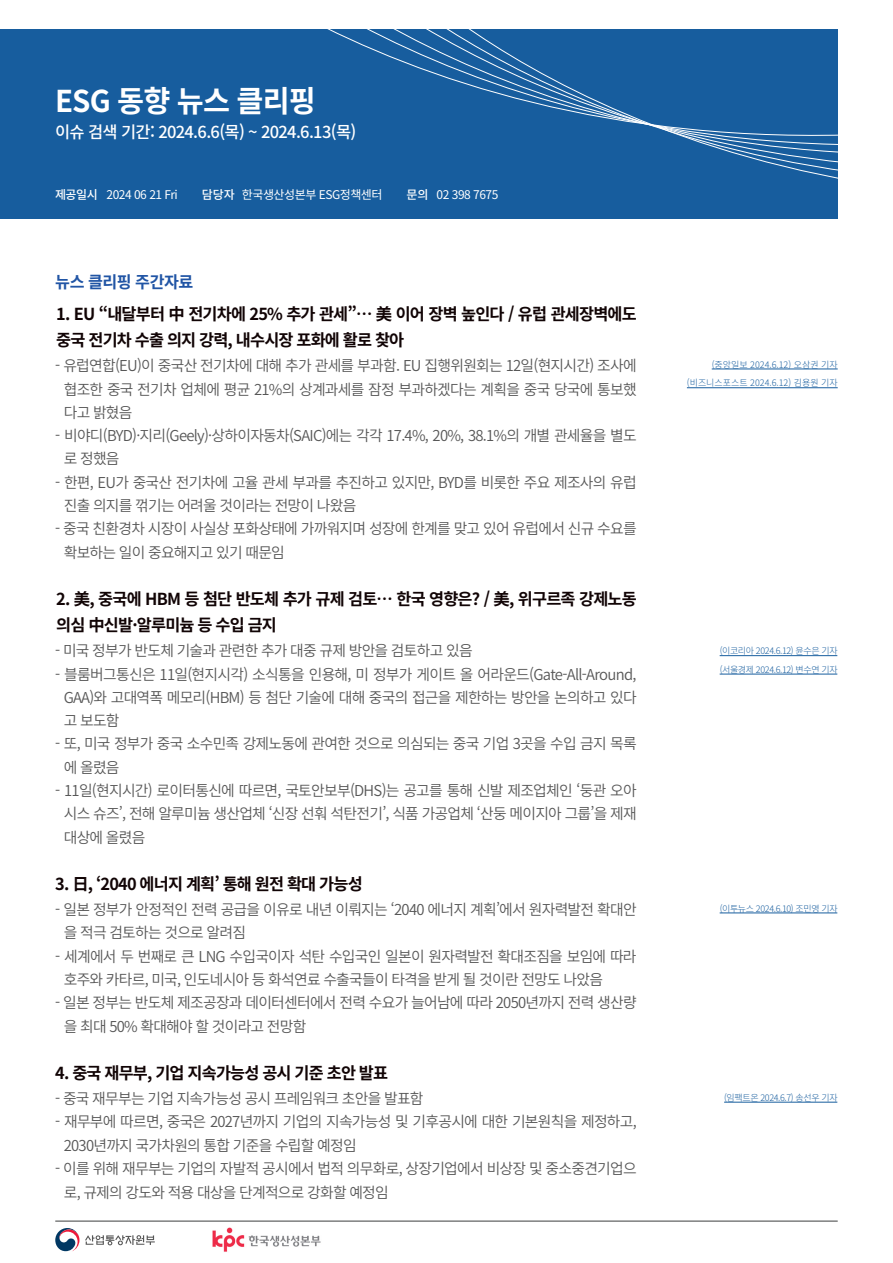
<style>
.page{position:relative;width:893px;height:1263px;background:#fff}
.page>*{position:absolute;margin:0;border:0;box-sizing:border-box;transform-origin:0 0}
.t1{font:700 30px "Source Han Sans K";letter-spacing:-.03em;color:#fff}
.t2{font:700 16.5px/26.2px "Source Han Sans K";letter-spacing:-.05em;color:#110405}
.t3{font:500 16.5px "Source Han Sans K";letter-spacing:-.04em;color:#fff}
.t4{font:700 16.5px "Source Han Sans K";letter-spacing:-.03em;color:#2155a5}
.t5{font:15px/23.2px "Source Han Sans K";letter-spacing:-.05em;color:#575757}
.t6{font:12px "Source Han Sans K";letter-spacing:-.04em;color:#fff}
.t7{font:500 12px "Source Han Sans K";letter-spacing:-.025em;color:#fff}
.t8{font:300 9px "Source Han Sans K";letter-spacing:-.04em;color:#175d9e}
.t9{font:300 9px "Source Han Sans K";color:#175d9e}
</style>
<div class="page">
<div style="left:0;top:29px;width:838px;height:189px;background:#175d9e"></div>
<svg style="left:408px;top:29px;width:430px;height:190px"></svg>
<hr style="left:55px;top:1221px;width:783px;height:1px;background:#030505">
<img style="left:212px;top:1227px;width:109px;height:25px">
<hr style="left:712px;top:369px;width:126px;height:1px;background:#175d9e">
<hr style="left:687px;top:387px;width:151px;height:1px;background:#175d9e">
<hr style="left:720px;top:655px;width:117px;height:1px;background:#175d9e">
<hr style="left:720px;top:674px;width:117px;height:1px;background:#175d9e">
<hr style="left:720px;top:913px;width:117px;height:1px;background:#175d9e">
<hr style="left:724px;top:1102px;width:113px;height:1px;background:#175d9e">
<svg style="left:55px;top:1228px;width:24px;height:23px"></svg>
<svg style="left:85px;top:1235px;width:70px;height:10px"></svg>
<p class="t1" style="left:55px;top:84px;width:262px">ESG 동향 뉴스 클리핑</p>
<p class="t3" style="left:55px;top:123px;width:303px">이슈 검색 기간: 2024.6.6(목) ~ 2024.6.13(목)</p>
<p class="t7" style="left:55px;top:188px;width:44px">제공일시</p>
<p class="t6" style="left:106px;top:188px;width:73px">2024 06 21 Fri</p>
<p class="t7" style="left:202px;top:188px;width:34px">담당자</p>
<p class="t6" style="left:242px;top:188px;width:142px">한국생산성본부 ESG정책센터</p>
<p class="t7" style="left:407px;top:188px;width:24px">문의</p>
<p class="t6" style="left:437px;top:188px;width:63px">02 398 7675</p>
<p class="t4" style="left:55px;top:272px;width:140px">뉴스 클리핑 주간자료</p>
<p class="t2" style="left:56px;top:301px;width:582px">1. EU “내달부터 中 전기차에 25% 추가 관세”… 美 이어 장벽 높인다 / 유럽 관세장벽에도 중국 전기차 수출 의지 강력, 내수시장 포화에 활로 찾아</p>
<p class="t5" style="left:64px;top:354px;width:574px;text-align:justify;text-indent:-9px">- 유럽연합(EU)이 중국산 전기차에 대해 추가 관세를 부과함. EU 집행위원회는 12일(현지시간) 조사에 협조한 중국 전기차 업체에 평균 21%의 상계과세를 잠정 부과하겠다는 계획을 중국 당국에 통보했 다고 밝혔음</p>
<p class="t5" style="left:64px;top:424px;width:574px;text-indent:-9px">- 비야디(BYD)·지리(Geely)·상하이자동차(SAIC)에는 각각 17.4%, 20%, 38.1%의 개별 관세율을 별도 로 정했음</p>
<p class="t5" style="left:64px;top:471px;width:574px;text-indent:-9px">- 한편, EU가 중국산 전기차에 고율 관세 부과를 추진하고 있지만, BYD를 비롯한 주요 제조사의 유럽 진출 의지를 꺾기는 어려울 것이라는 전망이 나왔음</p>
<p class="t5" style="left:64px;top:517px;width:574px;line-height:24px;text-indent:-9px">- 중국 친환경차 시장이 사실상 포화상태에 가까워지며 성장에 한계를 맞고 있어 유럽에서 신규 수요를 확보하는 일이 중요해지고 있기 때문임</p>
<p class="t2" style="left:56px;top:586px;width:582px">2. 美, 중국에 HBM 등 첨단 반도체 추가 규제 검토… 한국 영향은? / 美, 위구르족 강제노동 의심 中신발·알루미늄 등 수입 금지</p>
<p class="t5" style="left:55px;top:639px;width:419px">- 미국 정부가 반도체 기술과 관련한 추가 대중 규제 방안을 검토하고 있음</p>
<p class="t5" style="left:64px;top:663px;width:574px;text-align:justify;text-indent:-9px">- 블룸버그통신은 11일(현지시각) 소식통을 인용해, 미 정부가 게이트 올 어라운드(Gate-All-Around, GAA)와 고대역폭 메모리(HBM) 등 첨단 기술에 대해 중국의 접근을 제한하는 방안을 논의하고 있다 고 보도함</p>
<p class="t5" style="left:64px;top:732px;width:574px;text-indent:-9px">- 또, 미국 정부가 중국 소수민족 강제노동에 관여한 것으로 의심되는 중국 기업 3곳을 수입 금지 목록 에 올렸음</p>
<p class="t5" style="left:64px;top:779px;width:575px;line-height:23.7px;text-align:justify;text-indent:-9px">- 11일(현지시간) 로이터통신에 따르면, 국토안보부(DHS)는 공고를 통해 신발 제조업체인 ‘둥관 오아 시스 슈즈’, 전해 알루미늄 생산업체 ‘신장 선훠 석탄전기’, 식품 가공업체 ‘산둥 메이지아 그룹’을 제재 대상에 올렸음</p>
<p class="t2" style="left:55px;top:871px;width:309px">3. 日, ‘2040 에너지 계획’ 통해 원전 확대 가능성</p>
<p class="t5" style="left:64px;top:898px;width:574px;text-indent:-9px">- 일본 정부가 안정적인 전력 공급을 이유로 내년 이뤄지는 ‘2040 에너지 계획’에서 원자력발전 확대안 을 적극 검토하는 것으로 알려짐</p>
<p class="t5" style="left:64px;top:945px;width:574px;text-indent:-9px">- 세계에서 두 번째로 큰 LNG 수입국이자 석탄 수입국인 일본이 원자력발전 확대조짐을 보임에 따라 호주와 카타르, 미국, 인도네시아 등 화석연료 수출국들이 타격을 받게 될 것이란 전망도 나았음</p>
<p class="t5" style="left:64px;top:991px;width:574px;line-height:24px;text-indent:-9px">- 일본 정부는 반도체 제조공장과 데이터센터에서 전력 수요가 늘어남에 따라 2050년까지 전력 생산량 을 최대 50% 확대해야 할 것이라고 전망함</p>
<p class="t2" style="left:55px;top:1060px;width:334px">4. 중국 재무부, 기업 지속가능성 공시 기준 초안 발표</p>
<p class="t5" style="left:55px;top:1087px;width:370px">- 중국 재무부는 기업 지속가능성 공시 프레임워크 초안을 발표함</p>
<p class="t5" style="left:64px;top:1110px;width:574px;text-indent:-9px">- 재무부에 따르면, 중국은 2027년까지 기업의 지속가능성 및 기후공시에 대한 기본원칙을 제정하고,<br>2030년까지 국가차원의 통합 기준을 수립할 예정임</p>
<p class="t5" style="left:64px;top:1157px;width:574px;line-height:24px;text-indent:-9px">- 이를 위해 재무부는 기업의 자발적 공시에서 법적 의무화로, 상장기업에서 비상장 및 중소중견기업으 로, 규제의 강도와 적용 대상을 단계적으로 강화할 예정임</p>
<p class="t9" style="left:712px;top:359px;width:127px">(중앙일보 2024.6.12) 오삼권 기자</p>
<p class="t9" style="left:687px;top:378px;width:152px">(비즈니스포스트 2024.6.12) 김용원 기자</p>
<p class="t8" style="left:720px;top:646px;width:120px">(이코리아 2024.6.12) 윤수은 기자</p>
<p class="t8" style="left:720px;top:664px;width:120px">(서울경제 2024.6.12) 변수연 기자</p>
<p class="t8" style="left:720px;top:903px;width:120px">(이투뉴스 2024.6.10) 조민영 기자</p>
<p class="t8" style="left:724px;top:1092px;width:115px">(임팩트온 2024.6.7) 송선우 기자</p>
</div>
